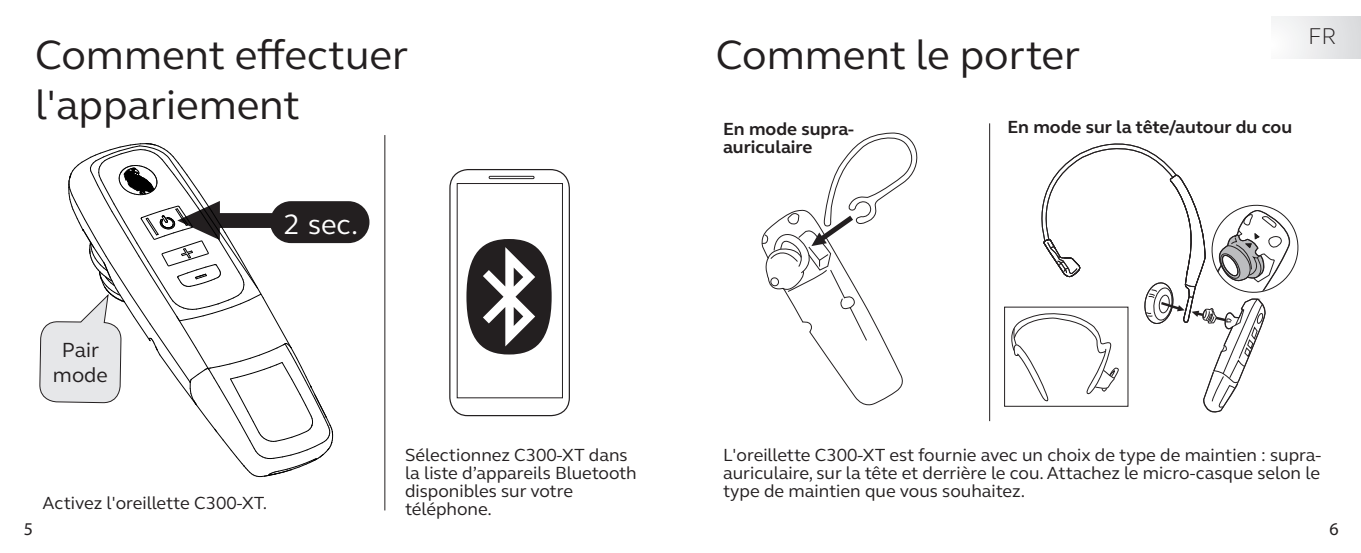
<style>
.page{position:relative;width:1361px;height:553px;background:#fff}
.page>*{position:absolute;margin:0;border:0;box-sizing:border-box;transform-origin:0 0}
.t1{font:42px/50.4px "GN Elliot";color:#231f20}
.t2{font:28.8px "GN Elliot";color:#fff}
.Chapter{font:300 23.4px "GN Elliot";color:#231f20}
.t3{font:21px "GN Elliot";color:#231f20}
.t4{font:18px/18px "GN Elliot";color:#231f20}
.t5{font:700 18px/18px "GN Elliot";color:#231f20}
.t6{font:18px "Myriad Pro";color:#231f20}
</style>
<div class="page">
<div style="left:1271px;top:16px;width:90px;height:43px;background:linear-gradient(to right,#fcfcfd,#dadbdd)"></div>
<hr style="left:384px;top:135px;width:1px;height:375px;background:#231f20">
<svg style="left:449px;top:169px;width:121px;height:248px"></svg>
<div style="left:457px;top:183px;width:106px;height:215px;border:1px solid #231f20"></div>
<svg style="left:466px;top:239px;width:86px;height:115px"></svg>
<div style="left:489px;top:176px;width:45px;height:3px;border:1px solid #231f20"></div>
<svg style="left:761px;top:132px;width:157px;height:274px"></svg>
<hr style="left:989px;top:123px;width:1px;height:298px;background:#231f20">
<svg style="left:40px;top:143px;width:329px;height:334px"></svg>
<svg style="left:1004px;top:143px;width:295px;height:270px"></svg>
<p class="t1" style="left:35px;top:28px;width:375px">Comment effectuer l'appariement</p>
<p class="t3" style="left:62px;top:336px;width:39px">Pair</p>
<p class="t3" style="left:53px;top:360px;width:56px">mode</p>
<p class="t2" style="left:283px;top:205px;width:76px">2 sec.</p>
<p class="t1" style="left:716px;top:28px;width:366px">Comment le porter</p>
<p class="t5" style="left:723px;top:120px;width:132px">En mode supra&shy;auriculaire</p>
<p class="t5" style="left:1007px;top:118px;width:286px">En mode sur la tête/autour du cou</p>
<p class="Chapter" style="left:1308px;top:21px;width:30px">FR</p>
<p class="t4" style="left:43px;top:493px;width:226px">Activez l'oreillette C300-XT.</p>
<p class="t4" style="left:405px;top:445px;width:233px">Sélectionnez C300-XT dans la liste d’appareils Bluetooth disponibles sur votre téléphone.</p>
<p class="t4" style="left:723px;top:445px;width:599px;text-align:justify">L'oreillette C300-XT est fournie avec un choix de type de maintien : supra&shy;auriculaire, sur la tête et derrière le cou. Attachez le micro-casque selon le type de maintien que vous souhaitez.</p>
<p class="t6" style="left:24px;top:518px;width:11px">5</p>
<p class="t6" style="left:1329px;top:518px;width:11px">6</p>
</div>
